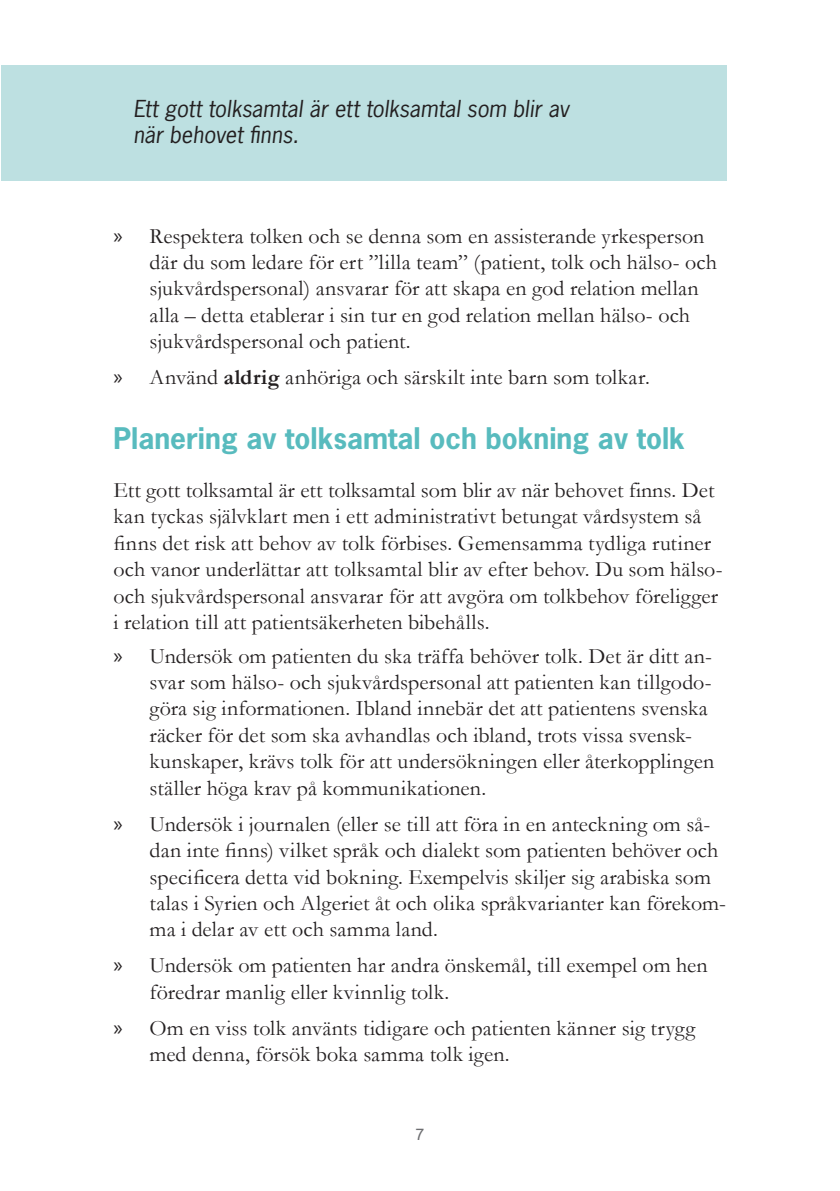
<style>
.page{position:relative;width:840px;height:1191px;background:#fff}
.page>*{position:absolute;margin:0;border:0;box-sizing:border-box;transform-origin:0 0}
.t1{font:700 28px "News Gothic Std";color:#58bbbe}
.t2{font:22px/26.4px "Garamond";letter-spacing:.005em;color:#231f20}
.t3{font:italic 22px/26.4px "News Gothic Std";letter-spacing:.005em;color:#231f20}
.t4{font:16px "Arial";color:#6c6d70}
.s1{font-family:"Myriad Pro"}
.s2{font-weight:700}
</style>
<div class="page">
<div style="left:1px;top:65px;width:725px;height:115px;background:#bde0e1"></div>
<p class="t3" style="left:133px;top:96px;width:437px">Ett gott tolksamtal är ett tolksamtal som blir av när behovet finns.</p>
<p class="t2" style="left:149px;top:222px;width:568px;text-indent:-36px"><span class="s1">»</span> Respektera tolken och se denna som en assisterande yrkesperson där du som ledare för ert ”lilla team” (patient, tolk och hälso- och sjukvårdspersonal) ansvarar för att skapa en god relation mellan alla – detta etablerar i sin tur en god relation mellan hälso- och sjukvårdspersonal och patient.</p>
<p class="t2" style="left:113px;top:364px;width:537px"><span class="s1">»</span> Använd <span class="s2">aldrig</span> anhöriga och särskilt inte barn som tolkar.</p>
<p class="t1" style="left:113px;top:420px;width:572px">Planering av tolksamtal och bokning av tolk</p>
<p class="t2" style="left:113px;top:476px;width:610px">Ett gott tolksamtal är ett tolksamtal som blir av när behovet finns. Det kan tyckas självklart men i ett administrativt betungat vårdsystem så finns det risk att behov av tolk förbises. Gemensamma tydliga rutiner och vanor underlättar att tolksamtal blir av efter behov. Du som hälso&shy;och sjukvårdspersonal ansvarar för att avgöra om tolkbehov föreligger i relation till att patientsäkerheten bibehålls.</p>
<p class="t2" style="left:149px;top:642px;width:566px;text-indent:-36px"><span class="s1">»</span> Undersök om patienten du ska träffa behöver tolk. Det är ditt an&shy;svar som hälso- och sjukvårdspersonal att patienten kan tillgodo&shy;göra sig informationen. Ibland innebär det att patientens svenska räcker för det som ska avhandlas och ibland, trots vissa svensk&shy;kunskaper, krävs tolk för att undersökningen eller återkopplingen ställer höga krav på kommunikationen.</p>
<p class="t2" style="left:149px;top:810px;width:577px;text-indent:-36px"><span class="s1">»</span> Undersök i journalen (eller se till att föra in en anteckning om så&shy;dan inte finns) vilket språk och dialekt som patienten behöver och specificera detta vid bokning. Exempelvis skiljer sig arabiska som talas i Syrien och Algeriet åt och olika språkvarianter kan förekom&shy;ma i delar av ett och samma land.</p>
<p class="t2" style="left:149px;top:951px;width:559px;text-indent:-36px"><span class="s1">»</span> Undersök om patienten har andra önskemål, till exempel om hen föredrar manlig eller kvinnlig tolk.</p>
<p class="t2" style="left:149px;top:1014px;width:547px;text-indent:-36px"><span class="s1">»</span> Om en viss tolk använts tidigare och patienten känner sig trygg med denna, försök boka samma tolk igen.</p>
<p class="t4" style="left:415px;top:1123px;width:10px">7</p>
</div>
